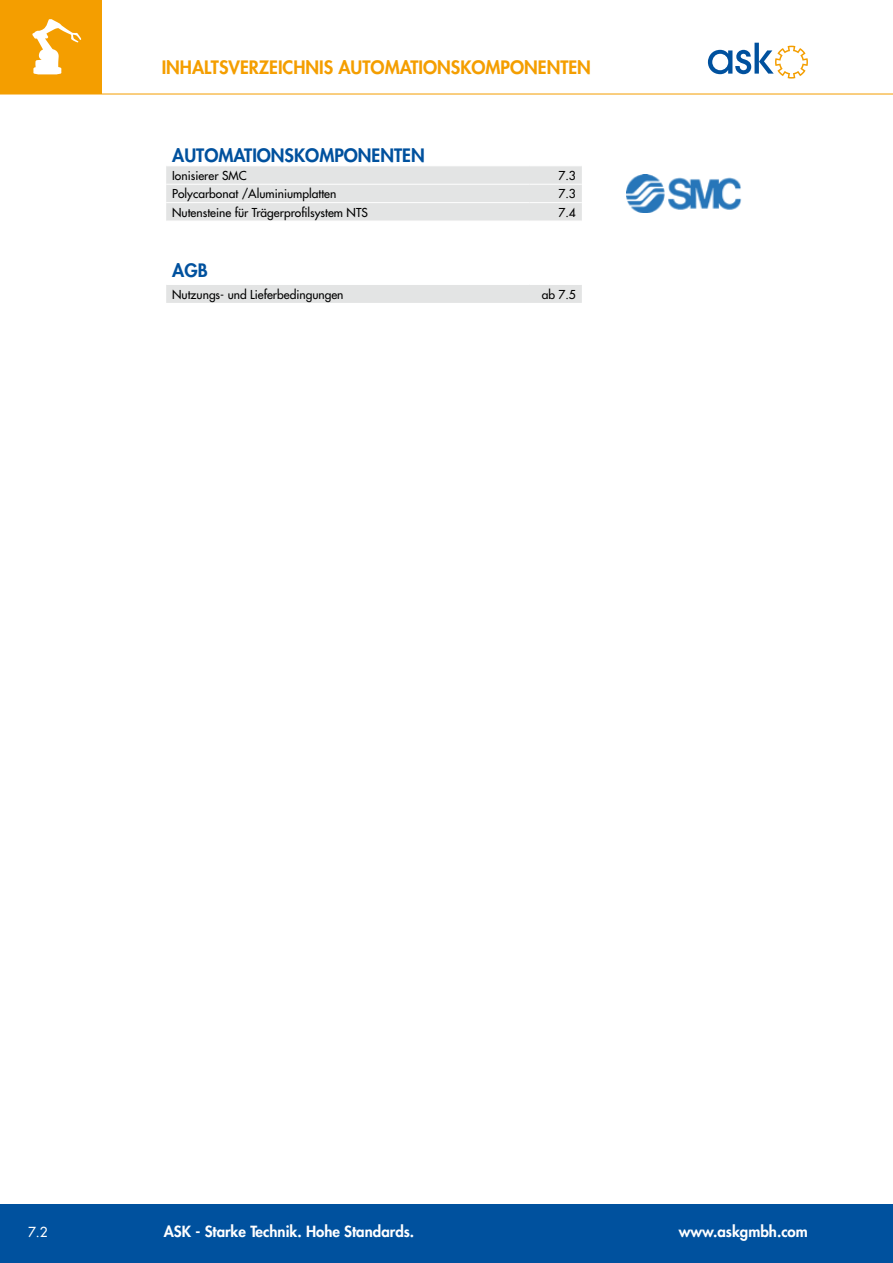
<style>
.page{position:relative;width:893px;height:1263px;background:#fff}
.page>*{position:absolute;margin:0;border:0;box-sizing:border-box;transform-origin:0 0}
.t1{font:800 18px "Futura Std";color:#f49e00}
.t2{font:800 18px "Futura Std";color:#00519e}
.t3{font:800 15px "Futura Std";color:#fff}
.t4{font:500 13.5px "Futura Std";color:#fff}
.t5{font:500 12px "Futura Std";color:#000}
</style>
<div class="page">
<div style="left:0;top:1204px;width:893px;height:59px;background:#00519e"></div>
<div style="left:0;top:0;width:102px;height:94px;background:#f49e00"></div>
<hr style="left:0;top:94px;width:893px;height:1px;background:#f49e00">
<svg style="left:32px;top:19px;width:49px;height:55px"></svg>
<svg style="left:708px;top:43px;width:100px;height:36px"></svg>
<svg style="left:166px;top:166px;width:416px;height:137px;fill:#e8e9e9"></svg>
<hr style="left:166px;top:184px;width:363px;height:1px;background:#fff">
<hr style="left:529px;top:184px;width:53px;height:1px;background:#fff">
<hr style="left:166px;top:202px;width:363px;height:1px;background:#fff">
<hr style="left:529px;top:202px;width:53px;height:1px;background:#fff">
<hr style="left:166px;top:221px;width:363px;height:1px;background:#fff">
<hr style="left:529px;top:221px;width:53px;height:1px;background:#fff">
<hr style="left:166px;top:284px;width:363px;height:1px;background:#fff">
<hr style="left:529px;top:284px;width:53px;height:1px;background:#fff">
<img style="left:626px;top:175px;width:116px;height:38px">
<h1 class="t1" style="left:162px;top:56px;width:431px">INHALTSVERZEICHNIS AUTOMATIONSKOMPONENTEN</h1>
<h1 class="t2" style="left:172px;top:144px;width:254px">AUTOMATIONSKOMPONENTEN</h1>
<p class="t5" style="left:172px;top:168px;width:76px">Ionisierer SMC</p>
<p class="t5" style="left:558px;top:168px;width:19px">7.3</p>
<p class="t5" style="left:172px;top:186px;width:166px">Polycarbonat /Aluminiumplatten</p>
<p class="t5" style="left:558px;top:186px;width:19px">7.3</p>
<p class="t5" style="left:172px;top:205px;width:197px">Nutensteine für Trägerprofilsystem NTS</p>
<p class="t5" style="left:558px;top:205px;width:19px">7.4</p>
<h1 class="t2" style="left:172px;top:259px;width:37px">AGB</h1>
<p class="t5" style="left:172px;top:287px;width:173px">Nutzungs- und Lieferbedingungen</p>
<p class="t5" style="left:542px;top:287px;width:36px">ab 7.5</p>
<p class="t4" style="left:28px;top:1223px;width:21px">7.2</p>
<p class="t3" style="left:164px;top:1222px;width:252px">ASK - Starke Technik. Hohe Standards.</p>
<p class="t3" style="left:679px;top:1222px;width:131px">www.askgmbh.com</p>
</div>
